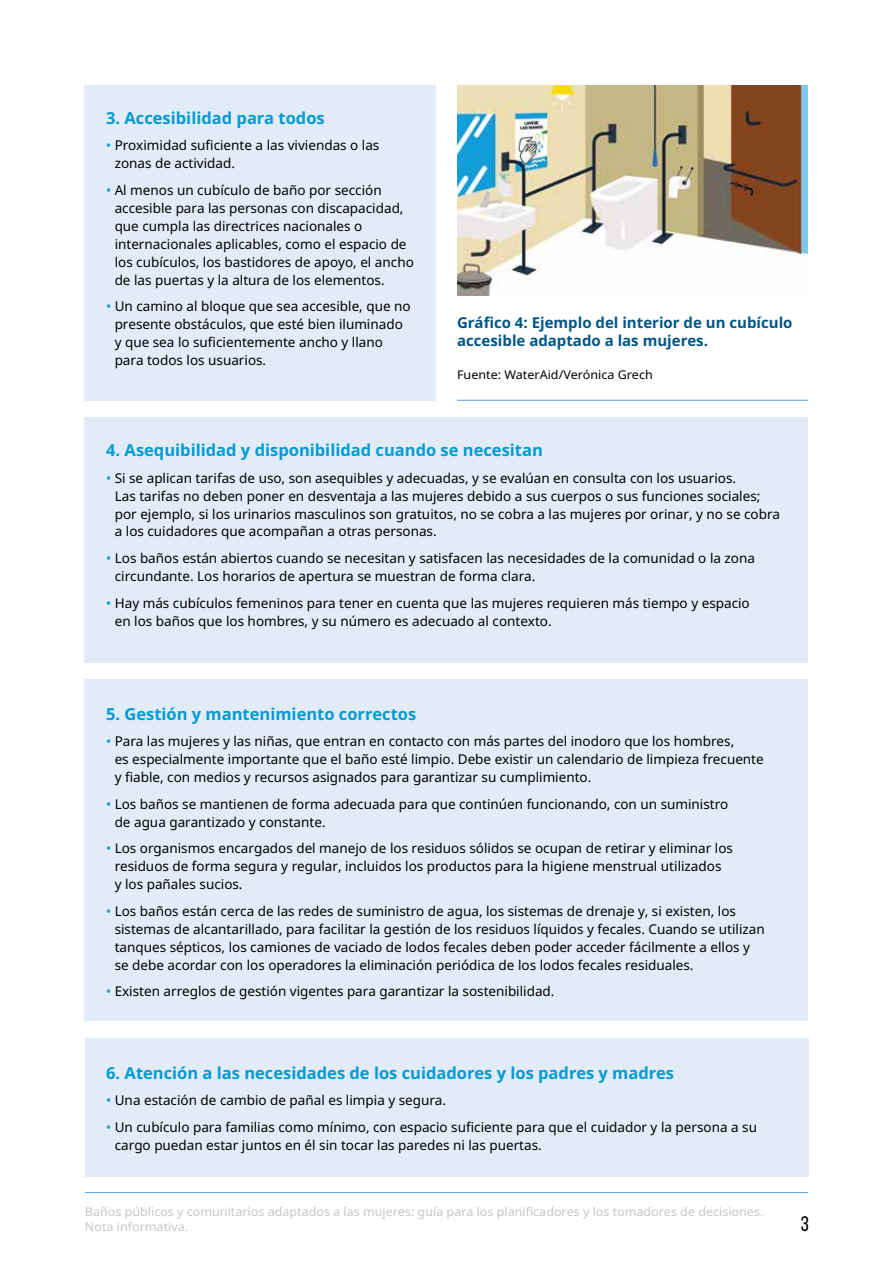
<style>
.page{position:relative;width:893px;height:1263px;background:#fff}
.page>*{position:absolute;margin:0;border:0;box-sizing:border-box;transform-origin:0 0}
.t1{font:21px "Bebas Neue";color:#000}
.t2{font:700 16.5px "Noto Sans";color:#009bd5}
.t3{font:700 15px/18px "Noto Sans";color:#005587}
.t4{font:13.5px/18px "Noto Sans";color:#000}
.t5{font:12px/15px "Noto Sans";color:#c6c6c6;scale:1.04 1}
.t6{font:12px "Noto Sans";color:#000;scale:1.04 1}
.s1{color:#009bd5}
</style>
<div class="page">
<div style="left:85px;top:85px;width:351px;height:315px;background:#e2ebf8"></div>
<div style="left:85px;top:417px;width:723px;height:246px;background:#e2ebf8"></div>
<div style="left:85px;top:1038px;width:723px;height:138px;background:#e2ebf8"></div>
<div style="left:85px;top:679px;width:723px;height:342px;background:#e2ebf8"></div>
<img style="left:457px;top:85px;width:351px;height:210px">
<hr style="left:85px;top:1192px;width:723px;height:1px;background:#599cd5">
<hr style="left:457px;top:400px;width:351px;height:1px;background:#599cd5">
<p class="t2" style="left:106px;top:106px;width:220px">3. Accesibilidad para todos</p>
<p class="t4" style="left:115px;top:136px;width:266px;text-indent:-9px"><span class="s1">•</span> Proximidad suficiente a las viviendas o las zonas de actividad.</p>
<p class="t4" style="left:115px;top:181px;width:301px;text-indent:-9px"><span class="s1">•</span> Al menos un cubículo de baño por sección accesible para las personas con discapacidad, que cumpla las directrices nacionales o internacionales aplicables, como el espacio de los cubículos, los bastidores de apoyo, el ancho de las puertas y la altura de los elementos.</p>
<p class="t4" style="left:115px;top:297px;width:298px;text-indent:-9px"><span class="s1">•</span> Un camino al bloque que sea accesible, que no presente obstáculos, que esté bien iluminado y que sea lo suficientemente ancho y llano para todos los usuarios.</p>
<p class="t3" style="left:457px;top:313px;width:337px">Gráfico 4: Ejemplo del interior de un cubículo accesible adaptado a las mujeres.</p>
<p class="t6" style="left:457px;top:366px;width:190px">Fuente: WaterAid/Verónica Grech</p>
<p class="t2" style="left:106px;top:438px;width:438px">4. Asequibilidad y disponibilidad cuando se necesitan</p>
<p class="t4" style="left:115px;top:468px;width:667px;text-indent:-9px"><span class="s1">•</span> Si se aplican tarifas de uso, son asequibles y adecuadas, y se evalúan en consulta con los usuarios.<br>Las tarifas no deben poner en desventaja a las mujeres debido a sus cuerpos o sus funciones sociales; por ejemplo, si los urinarios masculinos son gratuitos, no se cobra a las mujeres por orinar, y no se cobra a los cuidadores que acompañan a otras personas.</p>
<p class="t4" style="left:115px;top:549px;width:642px;text-indent:-9px"><span class="s1">•</span> Los baños están abiertos cuando se necesitan y satisfacen las necesidades de la comunidad o la zona circundante. Los horarios de apertura se muestran de forma clara.</p>
<p class="t4" style="left:115px;top:593px;width:636px;text-indent:-9px"><span class="s1">•</span> Hay más cubículos femeninos para tener en cuenta que las mujeres requieren más tiempo y espacio en los baños que los hombres, y su número es adecuado al contexto.</p>
<p class="t2" style="left:106px;top:702px;width:312px">5. Gestión y mantenimiento correctos</p>
<p class="t4" style="left:115px;top:732px;width:651px;text-indent:-9px"><span class="s1">•</span> Para las mujeres y las niñas, que entran en contacto con más partes del inodoro que los hombres,<br>es especialmente importante que el baño esté limpio. Debe existir un calendario de limpieza frecuente y fiable, con medios y recursos asignados para garantizar su cumplimiento.</p>
<p class="t4" style="left:115px;top:795px;width:615px;text-indent:-9px"><span class="s1">•</span> Los baños se mantienen de forma adecuada para que continúen funcionando, con un suministro de agua garantizado y constante.</p>
<p class="t4" style="left:115px;top:839px;width:620px;text-indent:-9px"><span class="s1">•</span> Los organismos encargados del manejo de los residuos sólidos se ocupan de retirar y eliminar los residuos de forma segura y regular, incluidos los productos para la higiene menstrual utilizados<br>y los pañales sucios.</p>
<p class="t4" style="left:115px;top:902px;width:652px;text-indent:-9px"><span class="s1">•</span> Los baños están cerca de las redes de suministro de agua, los sistemas de drenaje y, si existen, los sistemas de alcantarillado, para facilitar la gestión de los residuos líquidos y fecales. Cuando se utilizan tanques sépticos, los camiones de vaciado de lodos fecales deben poder acceder fácilmente a ellos y se debe acordar con los operadores la eliminación periódica de los lodos fecales residuales.</p>
<p class="t4" style="left:106px;top:982px;width:450px"><span class="s1">•</span> Existen arreglos de gestión vigentes para garantizar la sostenibilidad.</p>
<p class="t2" style="left:106px;top:1061px;width:569px">6. Atención a las necesidades de los cuidadores y los padres y madres</p>
<p class="t4" style="left:106px;top:1091px;width:341px"><span class="s1">•</span> Una estación de cambio de pañal es limpia y segura.</p>
<p class="t4" style="left:115px;top:1117px;width:644px;text-indent:-9px"><span class="s1">•</span> Un cubículo para familias como mínimo, con espacio suficiente para que el cuidador y la persona a su cargo puedan estar juntos en él sin tocar las paredes ni las puertas.</p>
<p class="t5" style="left:85px;top:1204px;width:654px">Baños públicos y comunitarios adaptados a las mujeres: guía para los planificadores y los tomadores de decisiones.<br>Nota informativa.</p>
<h1 class="t1" style="left:801px;top:1212px;width:10px">3</h1>
</div>
